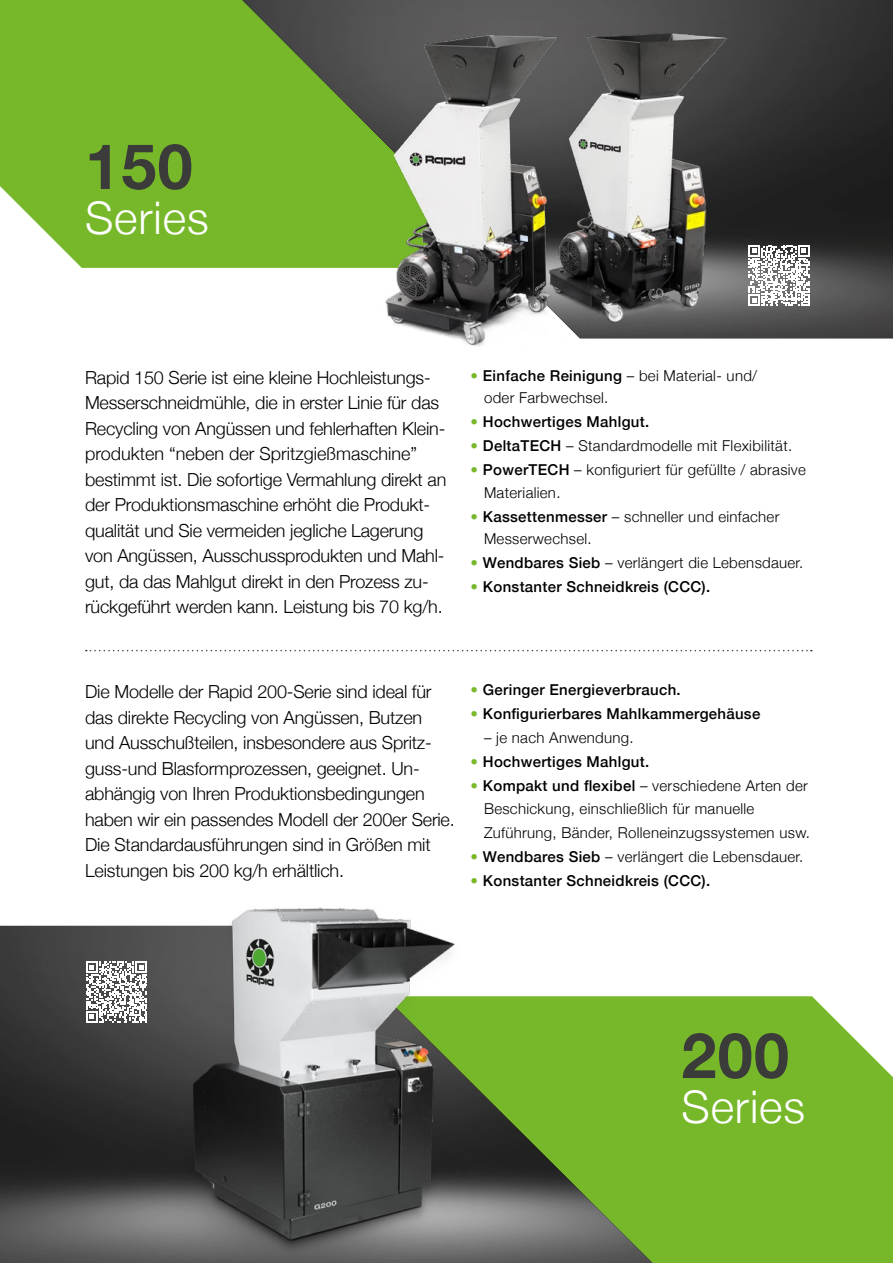
<style>
.page{position:relative;width:893px;height:1263px;background:#fff}
.page>*{position:absolute;margin:0;border:0;box-sizing:border-box;transform-origin:0 0}
.t1{font:700 63px "Helvetica Neue";letter-spacing:.02em;color:#3b3b3a}
.t2{font:300 45px "Helvetica Neue";letter-spacing:.02em;color:#fff}
.t3{font:300 18px/25.5px "Helvetica Neue";letter-spacing:-.01em;color:#000}
.t4{font:300 15px/22.5px "Helvetica Neue";letter-spacing:.02em;color:#000}
.t5{font:500 15px "Helvetica Neue";letter-spacing:.02em;color:#000}
.s1{font-weight:500;color:#76b82a}
.s2{font-weight:500}
.s3{color:#76b82a}
</style>
<div class="page">
<div style="left:652px;top:996px;width:241px;height:267px;background:#76b82a"></div>
<img style="left:0;top:926px;width:652px;height:337px">
<div style="left:0;top:0;width:242px;height:268px;background:#76b82a"></div>
<img style="left:242px;top:0;width:651px;height:338px">
<img style="left:376px;top:6px;width:358px;height:340px">
<svg style="left:86px;top:650px;width:726px;height:1px"></svg>
<img style="left:76px;top:907px;width:503px;height:356px">
<svg style="left:748px;top:245px;width:61px;height:61px"></svg>
<svg style="left:86px;top:961px;width:61px;height:61px"></svg>
<h1 class="t1" style="left:85px;top:117px;width:109px">150</h1>
<h2 class="t2" style="left:85px;top:182px;width:125px">Series</h2>
<p class="t3" style="left:85px;top:363px;width:363px">Rapid 150 Serie ist eine kleine Hochleistungs-Messerschneidmühle, die in erster Linie für das Recycling von Angüssen und fehlerhaften Klein&shy;produkten “neben der Spritzgießmaschine” bestimmt ist. Die sofortige Vermahlung direkt an der Produktionsmaschine erhöht die Produkt&shy;qualität und Sie vermeiden jegliche Lagerung von Angüssen, Ausschussprodukten und Mahl&shy;gut, da das Mahlgut direkt in den Prozess zu&shy;rückgeführt werden kann. Leistung bis 70 kg/h.</p>
<p class="t4" style="left:484px;top:363px;width:275px;text-indent:-13px"><span class="s1">•</span> <span class="s2">Einfache Reinigung</span> – bei Material- und/ oder Farbwechsel.</p>
<p class="t5" style="left:471px;top:410px;width:180px"><span class="s3">•</span> Hochwertiges Mahlgut.</p>
<p class="t4" style="left:471px;top:434px;width:323px"><span class="s1">•</span> <span class="s2">DeltaTECH</span> – Standardmodelle mit Flexibilität.</p>
<p class="t4" style="left:484px;top:458px;width:323px;text-indent:-13px"><span class="s1">•</span> <span class="s2">PowerTECH</span> – konfiguriert für gefüllte / abrasive<br>Materialien.</p>
<p class="t4" style="left:484px;top:504px;width:297px;text-indent:-13px"><span class="s1">•</span> <span class="s2">Kassettenmesser</span> – schneller und einfacher<br>Messerwechsel.</p>
<p class="t4" style="left:471px;top:551px;width:334px"><span class="s1">•</span> <span class="s2">Wendbares Sieb</span> – verlängert die Lebensdauer.</p>
<p class="t5" style="left:471px;top:575px;width:241px"><span class="s3">•</span> Konstanter Schneidkreis (CCC).</p>
<p class="t3" style="left:85px;top:678px;width:371px">Die Modelle der Rapid 200-Serie sind ideal für das direkte Recycling von Angüssen, Butzen und Ausschußteilen, insbesondere aus Spritz&shy;guss-und Blasformprozessen, geeignet. Un&shy;abhängig von Ihren Produktionsbedingungen haben wir ein passendes Modell der 200er Serie.<br>Die Standardausführungen sind in Größen mit Leistungen bis 200 kg/h erhältlich.</p>
<p class="t5" style="left:471px;top:678px;width:212px"><span class="s3">•</span> Geringer Energieverbrauch.</p>
<p class="t5" style="left:471px;top:702px;width:291px"><span class="s3">•</span> Konfigurierbares Mahlkammergehäuse</p>
<p class="t4" style="left:484px;top:726px;width:151px">– je nach Anwendung.</p>
<p class="t5" style="left:471px;top:750px;width:180px"><span class="s3">•</span> Hochwertiges Mahlgut.</p>
<p class="t4" style="left:484px;top:774px;width:325px;text-indent:-13px"><span class="s1">•</span> <span class="s2">Kompakt und flexibel</span> – verschiedene Arten der<br>Beschickung, einschließlich für manuelle</p>
<p class="t4" style="left:484px;top:820px;width:328px">Zuführung, Bänder, Rolleneinzugssystemen usw.</p>
<p class="t4" style="left:471px;top:844px;width:334px"><span class="s1">•</span> <span class="s2">Wendbares Sieb</span> – verlängert die Lebensdauer.</p>
<p class="t5" style="left:471px;top:868px;width:241px"><span class="s3">•</span> Konstanter Schneidkreis (CCC).</p>
<h1 class="t1" style="left:681px;top:1006px;width:109px">200</h1>
<h2 class="t2" style="left:681px;top:1071px;width:125px">Series</h2>
</div>
